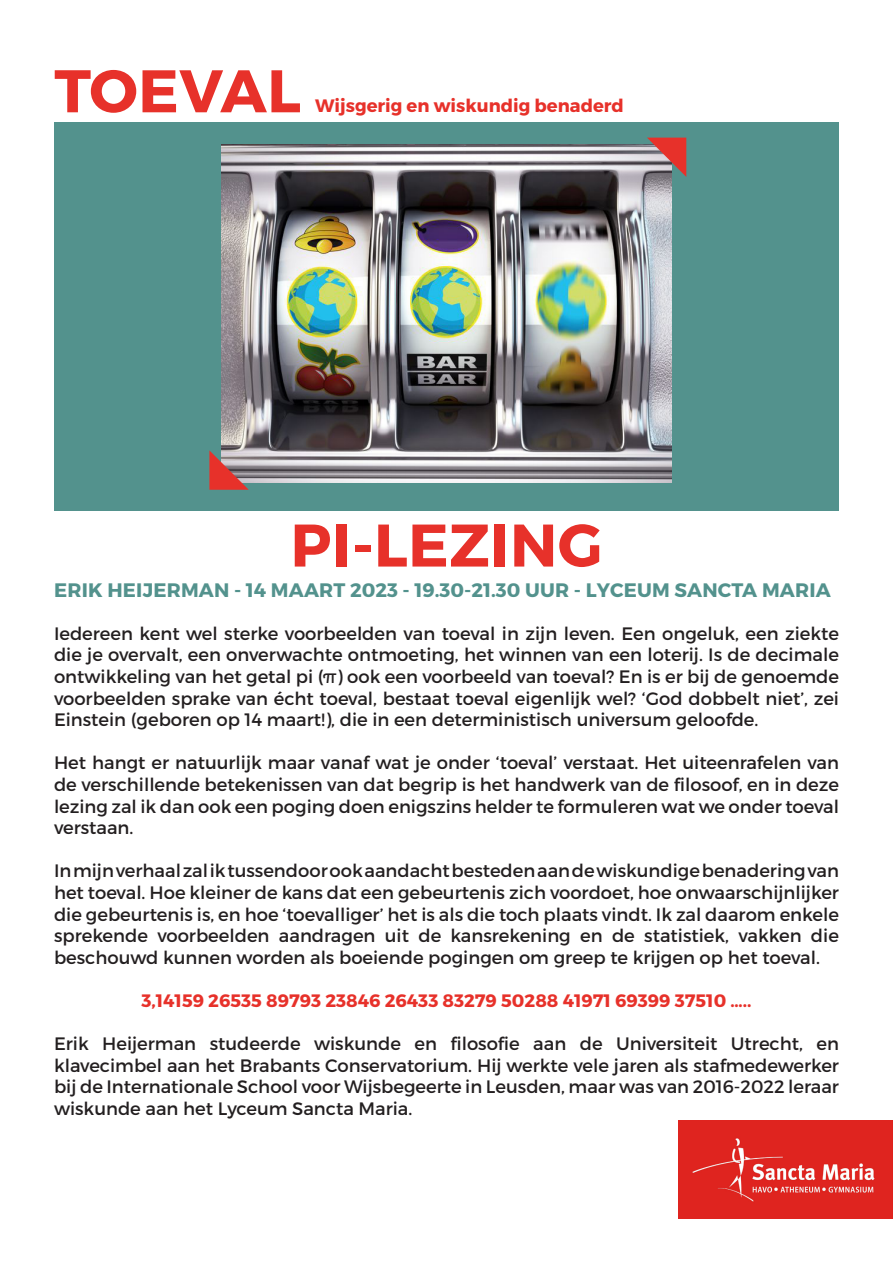
<style>
.page{position:relative;width:893px;height:1263px;background:#fff}
.page>*{position:absolute;margin:0;border:0;box-sizing:border-box;transform-origin:0 0}
.t1{font:700 60px "Montserrat";letter-spacing:.01em;color:#e7312a}
.t2{font:700 19.5px "Montserrat";letter-spacing:.01em;color:#53928d}
.t3{font:18px/21.6px "Montserrat";color:#231f20;text-align:justify}
.t4{font:700 18px "Montserrat";color:#e7312a}
</style>
<div class="page">
<div style="left:54px;top:122px;width:785px;height:388px;background:#53928d"></div>
<img style="left:221px;top:145px;width:451px;height:337px">
<svg style="left:647px;top:138px;width:39px;height:39px;background:#bb6564"></svg>
<svg style="left:209px;top:450px;width:40px;height:40px;background:#c16c6a"></svg>
<img style="left:678px;top:1120px;width:215px;height:99px">
<p class="t1" style="left:54px;top:54px;width:248px">TOEVAL</p>
<p class="t4" style="left:315px;top:95px;width:310px">Wijsgerig en wiskundig benaderd</p>
<p class="t1" style="left:291px;top:508px;width:313px">PI-LEZING</p>
<p class="t2" style="left:54px;top:577px;width:778px">ERIK HEIJERMAN - 14 MAART 2023 - 19.30-21.30 UUR - LYCEUM SANCTA MARIA</p>
<p class="t3" style="left:54px;top:622px;width:786px">Iedereen kent wel sterke voorbeelden van toeval in zijn leven. Een ongeluk, een ziekte die je overvalt, een onverwachte ontmoeting, het winnen van een loterij. Is de decimale ontwikkeling van het getal pi (π) ook een voorbeeld van toeval? En is er bij de genoemde voorbeelden sprake van écht toeval, bestaat toeval eigenlijk wel? ‘God dobbelt niet’, zei Einstein (geboren op 14 maart!), die in een deterministisch universum geloofde.</p>
<p class="t3" style="left:54px;top:752px;width:787px">Het hangt er natuurlijk maar vanaf wat je onder ‘toeval’ verstaat. Het uiteenrafelen van de verschillende betekenissen van dat begrip is het handwerk van de filosoof, en in deze lezing zal ik dan ook een poging doen enigszins helder te formuleren wat we onder toeval verstaan.</p>
<p class="t3" style="left:54px;top:860px;width:786px">In mijn verhaal zal ik tussendoor ook aandacht besteden aan de wiskundige benadering van het toeval. Hoe kleiner de kans dat een gebeurtenis zich voordoet, hoe onwaarschijnlijker die gebeurtenis is, en hoe ‘toevalliger’ het is als die toch plaats vindt. Ik zal daarom enkele sprekende voorbeelden aandragen uit de kansrekening en de statistiek, vakken die beschouwd kunnen worden als boeiende pogingen om greep te krijgen op het toeval.</p>
<p class="t4" style="left:141px;top:989px;width:612px">3,14159 26535 89793 23846 26433 83279 50288 41971 69399 37510 …..</p>
<p class="t3" style="left:54px;top:1033px;width:786px">Erik Heijerman studeerde wiskunde en filosofie aan de Universiteit Utrecht, en klavecimbel aan het Brabants Conservatorium. Hij werkte vele jaren als stafmedewerker bij de Internationale School voor Wijsbegeerte in Leusden, maar was van 2016-2022 leraar wiskunde aan het Lyceum Sancta Maria.</p>
</div>
